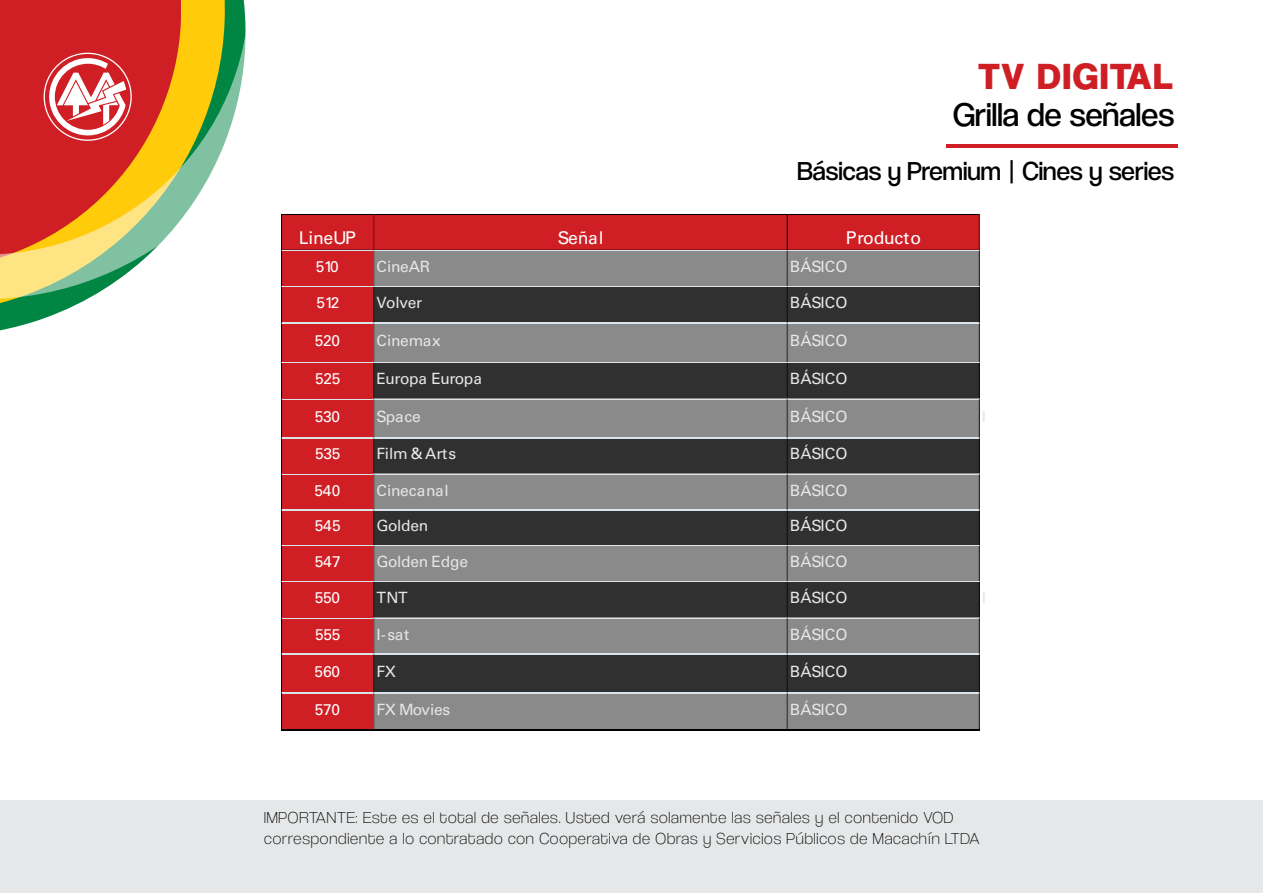
<style>
.page{position:relative;width:1263px;height:893px;background:#fff}
.page>*{position:absolute;margin:0;border:0;box-sizing:border-box;transform-origin:0 0}
.t1{font:37.95px "Coolvetica Hv";letter-spacing:.05em;color:#cf1f25}
.t2{font:34.05px "Coolvetica Bk";color:#000}
.t3{font:27px "Coolvetica Bk";color:#000}
.t4{font:17.55px "Univers LT Std";letter-spacing:-.015em;color:#fff}
.t5{font:16.5px/21px "Coolvetica El";letter-spacing:.05em;color:#000}
.t6{font:15.6px "Univers LT Std";letter-spacing:-.01em;color:#e6e6e6}
.t7{font:15.6px "Univers LT Std";letter-spacing:-.015em;color:#fff}
.t8{font:15.6px "Univers LT Std";letter-spacing:-.03em;color:#e6e6e6}
</style>
<div class="page">
<svg style="left:281px;top:214px;width:699px;height:517px;background:#785859"></svg>
<hr style="left:1044px;top:144px;width:134px;height:3px;background:#cf1f25">
<hr style="left:946px;top:144px;width:98px;height:3px;background:#cf1f25">
<svg style="left:0;top:0;width:246px;height:331px"></svg>
<svg style="left:49px;top:58px;width:77px;height:77px"></svg>
<div style="left:0;top:800px;width:1263px;height:93px;background:#e6e7e8"></div>
<h1 class="t1" style="left:978px;top:54px;width:196px">TV DIGITAL</h1>
<h2 class="t2" style="left:953px;top:95px;width:223px">Grilla de señales</h2>
<h3 class="t3" style="left:798px;top:155px;width:378px">Básicas y Premium | Cines y series</h3>
<p class="t4" style="left:299px;top:227px;width:59px">LineUP</p>
<p class="t4" style="left:558px;top:227px;width:47px">Señal</p>
<p class="t4" style="left:846px;top:227px;width:77px">Producto</p>
<p class="t7" style="left:316px;top:257px;width:25px">510</p>
<p class="t6" style="left:376px;top:257px;width:55px">CineAR</p>
<p class="t6" style="left:790px;top:257px;width:59px">BÁSICO</p>
<p class="t7" style="left:316px;top:293px;width:25px">512</p>
<p class="t6" style="left:376px;top:293px;width:47px">Volver</p>
<p class="t6" style="left:790px;top:293px;width:59px">BÁSICO</p>
<p class="t7" style="left:315px;top:332px;width:27px">520</p>
<p class="t6" style="left:376px;top:332px;width:66px">Cinemax</p>
<p class="t6" style="left:790px;top:332px;width:59px">BÁSICO</p>
<p class="t7" style="left:315px;top:369px;width:27px">525</p>
<p class="t8" style="left:376px;top:369px;width:107px">Europa Europa</p>
<p class="t6" style="left:790px;top:369px;width:59px">BÁSICO</p>
<p class="t7" style="left:315px;top:407px;width:27px">530</p>
<p class="t6" style="left:376px;top:407px;width:46px">Space</p>
<p class="t6" style="left:790px;top:407px;width:59px">BÁSICO</p>
<p class="t6" style="left:982px;top:407px;width:6px">I</p>
<p class="t7" style="left:315px;top:445px;width:27px">535</p>
<p class="t6" style="left:376px;top:445px;width:81px">Film &amp;Arts</p>
<p class="t6" style="left:790px;top:445px;width:59px">BÁSICO</p>
<p class="t7" style="left:314px;top:481px;width:27px">540</p>
<p class="t6" style="left:376px;top:481px;width:74px">Cinecanal</p>
<p class="t6" style="left:790px;top:481px;width:59px">BÁSICO</p>
<p class="t7" style="left:315px;top:516px;width:27px">545</p>
<p class="t6" style="left:376px;top:516px;width:53px">Golden</p>
<p class="t6" style="left:790px;top:516px;width:59px">BÁSICO</p>
<p class="t7" style="left:315px;top:552px;width:27px">547</p>
<p class="t6" style="left:376px;top:552px;width:93px">Golden Edge</p>
<p class="t6" style="left:790px;top:552px;width:59px">BÁSICO</p>
<p class="t7" style="left:315px;top:588px;width:27px">550</p>
<p class="t6" style="left:376px;top:588px;width:33px">TNT</p>
<p class="t6" style="left:790px;top:588px;width:59px">BÁSICO</p>
<p class="t6" style="left:982px;top:588px;width:6px">I</p>
<p class="t7" style="left:315px;top:625px;width:27px">555</p>
<p class="t6" style="left:376px;top:625px;width:34px">I-sat</p>
<p class="t6" style="left:790px;top:625px;width:59px">BÁSICO</p>
<p class="t7" style="left:315px;top:662px;width:27px">560</p>
<p class="t6" style="left:376px;top:662px;width:21px">FX</p>
<p class="t6" style="left:790px;top:662px;width:59px">BÁSICO</p>
<p class="t7" style="left:315px;top:700px;width:27px">570</p>
<p class="t6" style="left:376px;top:700px;width:75px">FX Movies</p>
<p class="t6" style="left:790px;top:700px;width:59px">BÁSICO</p>
<p class="t5" style="left:264px;top:807px;width:717px">IMPORTANTE: Este es el total de señales. Usted verá solamente las señales y el contenido VOD correspondiente a lo contratado con Cooperativa de Obras y Servicios Públicos de Macachín LTDA</p>
</div>
